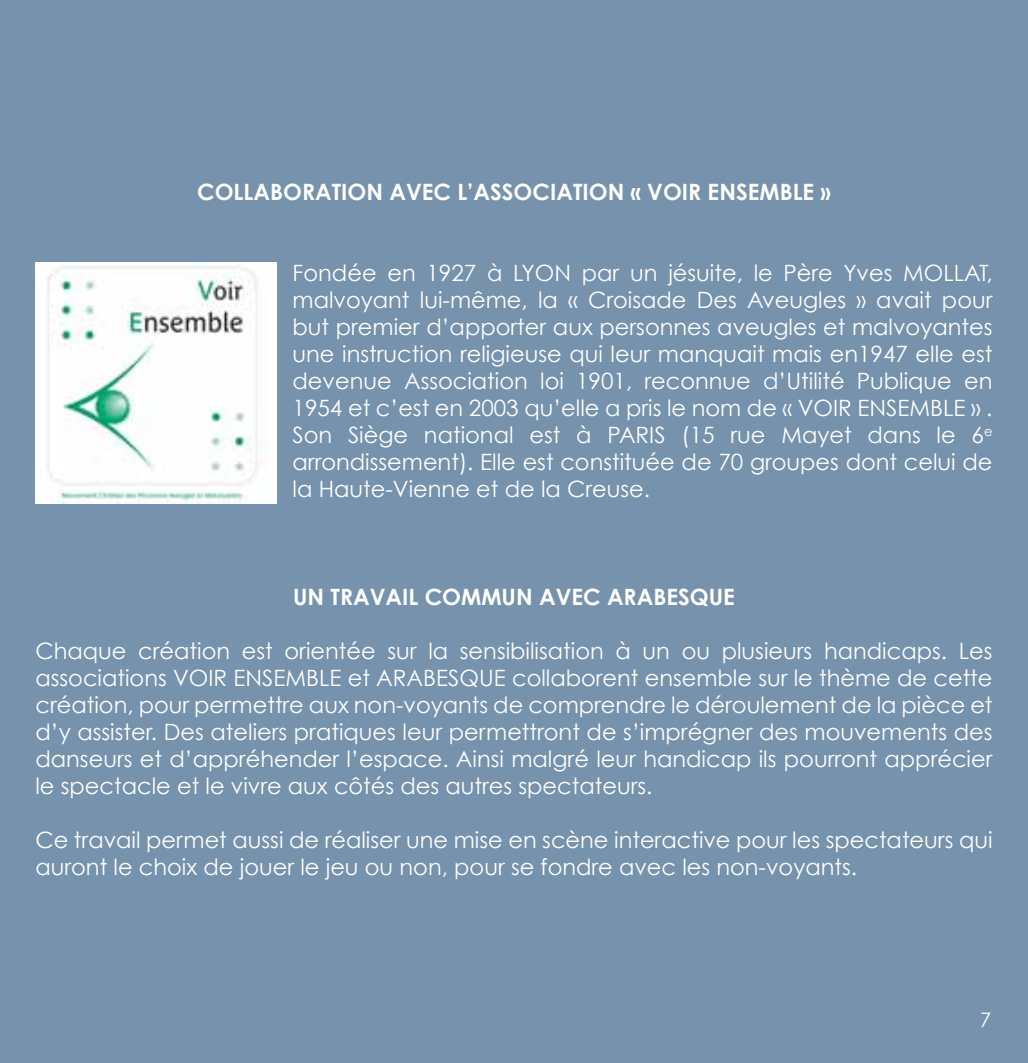
<style>
.page{position:relative;width:1028px;height:1063px;background:#7692ac}
.page>*{position:absolute;margin:0;border:0;box-sizing:border-box;transform-origin:0 0}
.t1{font:22.5px/27px "Century Gothic";color:#fff;text-align:justify}
.t2{font:700 22.5px "Century Gothic";color:#fff}
.t3{font:20px "Century Gothic";color:#fff}
</style>
<div class="page">
<img style="left:35px;top:262px;width:241px;height:241px">
<p class="t2" style="left:197px;top:178px;width:16px">COLLA</p>
<p class="t2" style="left:270px;top:178px;width:30px">BORA</p>
<p class="t2" style="left:332px;top:178px;width:157px">TION AVEC L’ASSOCIA</p>
<p class="t2" style="left:573px;top:178px;width:104px">TIO N « VOIR</p>
<p class="t2" style="left:707px;top:178px;width:44px">ENSEM</p>
<p class="t2" style="left:779px;top:178px;width:53px">BLE »</p>
<p class="t1" style="left:292px;top:259px;width:701px">Fondée en 1927 à LYON par un jésuite, le Père Yves MOLLAT, malvoyant lui-même, la « Croisade Des Aveugles » avait pour but premier d’apporter aux personnes aveugles et malvoyantes une instruction religieuse qui leur manquait mais en1947 elle est devenue Association loi 1901, reconnue d’Utilité Publique en 1954 et c’est en 2003 qu’elle a pris le nom de « VOIR ENSEMBLE » .<br>Son Siège national est à PARIS (15 rue Mayet dans le 6<sup>e </sup>arrondissement). Elle est constituée de 70 groupes dont celui de la Haute-Vienne et de la Creuse.</p>
<p class="t2" style="left:293px;top:583px;width:104px">UN TRAVAIL</p>
<p class="t2" style="left:424px;top:583px;width:20px">COMM</p>
<p class="t2" style="left:501px;top:583px;width:235px">UN AVEC ARABESQUE</p>
<p class="t1" style="left:35px;top:637px;width:958px">Chaque création est orientée sur la sensibilisation à un ou plusieurs handicaps. Les associations VOIR ENSEMBLE et ARABESQUE collaborent ensemble sur le thème de cette création, pour permettre aux non-voyants de comprendre le déroulement de la pièce et d’y assister. Des ateliers pratiques leur permettront de s’imprégner des mouvements des danseurs et d’appréhender l’espace. Ainsi malgré leur handicap ils pourront apprécier le spectacle et le vivre aux côtés des autres spectateurs.</p>
<p class="t1" style="left:35px;top:826px;width:958px">Ce travail permet aussi de réaliser une mise en scène interactive pour les spectateurs qui auront le choix de jouer le jeu ou non, pour se fondre avec les non-voyants.</p>
<p class="t3" style="left:980px;top:1007px;width:13px">7</p>
</div>
